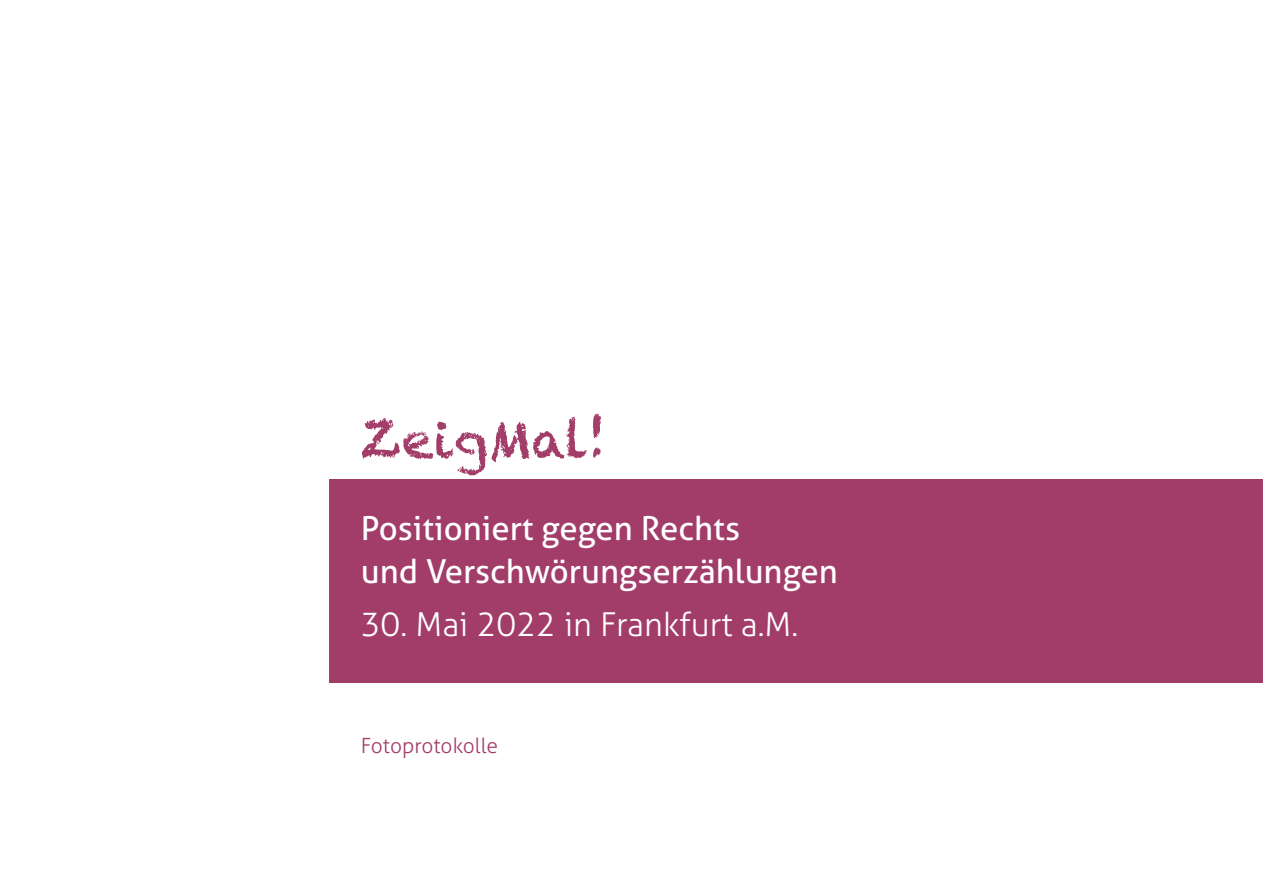
<style>
.page{position:relative;width:1263px;height:893px;background:#fff}
.page>*{position:absolute;margin:0;border:0;box-sizing:border-box;transform-origin:0 0}
.t1{font:51px "Chalkduster";color:#a23c68}
.t2{font:33px/43.5px "Aller";color:#fff}
.t3{font:300 33px "Aller";color:#fff}
.t4{font:300 21px "Aller";color:#a23c68}
</style>
<div class="page">
<div style="left:329px;top:479px;width:934px;height:204px;background:#a23c68"></div>
<h1 class="t1" style="left:361px;top:410px;width:247px">ZeigMal!</h1>
<p class="t2" style="left:361px;top:506px;width:479px">Positioniert gegen Rechts<br>und Verschwörungserzählungen</p>
<p class="t3" style="left:361px;top:604px;width:439px">30. Mai 2022 in Frankfurt a.M.</p>
<p class="t4" style="left:361px;top:733px;width:139px">Fotoprotokolle</p>
</div>
